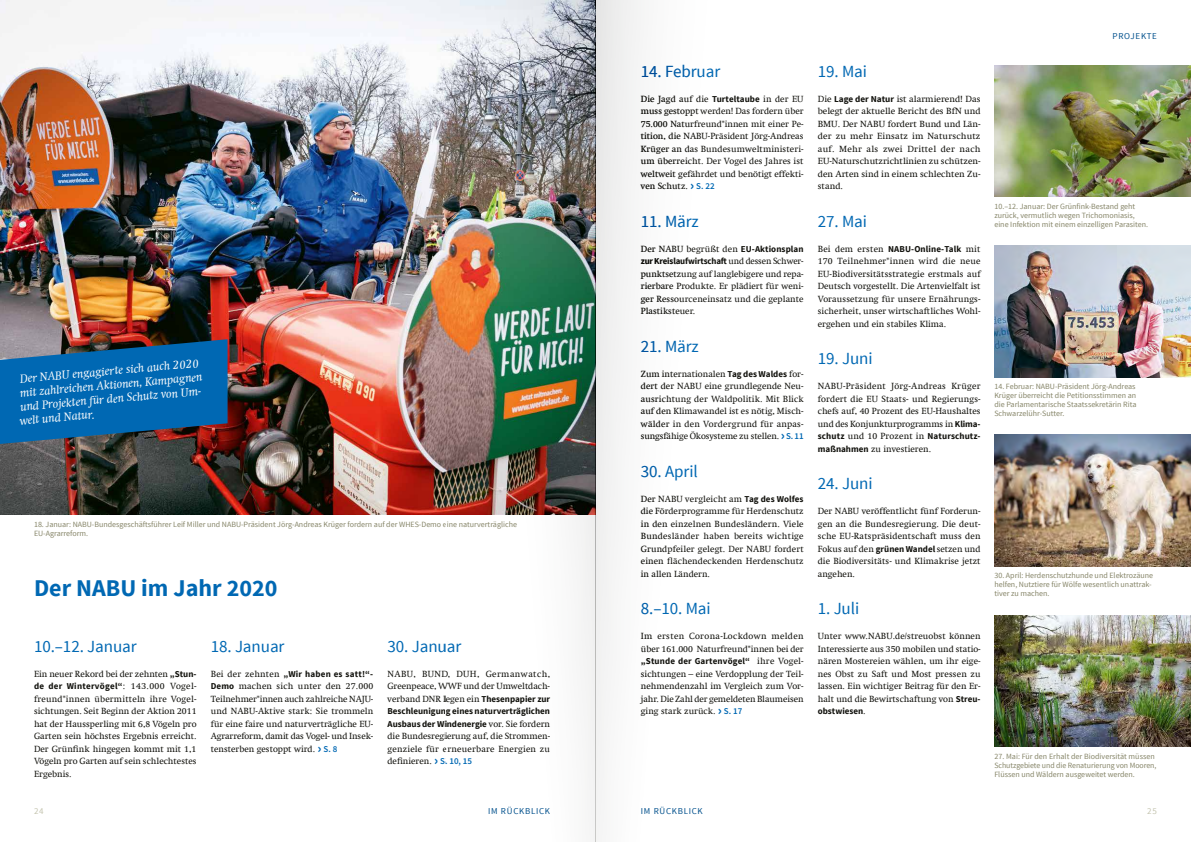
<style>
.page{position:relative;width:1191px;height:842px;background:#fff}
.page>*{position:absolute;margin:0;border:0;box-sizing:border-box;transform-origin:0 0}
.t1{font:700 24px "Source Sans Pro";color:#0068b3}
.t2{font:17px "Source Sans Pro";letter-spacing:-.005em;color:#0068b3}
.t3{font:italic 12px/14px "Swift Com";color:#fff}
.t4{font:9px/12.5px "Swift Com";color:#12120d;text-align:justify}
.t5{font:700 9px/12.5px "Source Sans Pro";color:#12120d}
.t6{font:700 9px "Source Sans Pro";letter-spacing:.02em;color:#12120d}
.t7{font:700 9px "Source Sans Pro";letter-spacing:.03em;color:#12120d}
.t8{font:9px "Source Sans Pro";letter-spacing:.08em;color:#00508c}
.t9{font:9px "Source Sans Pro";color:#c5c5b0}
.t10{font:8px/9px "Source Sans Pro";color:#868568}
.s1{font-family:"Source Sans Pro";font-weight:700}
.s2{font-family:"Swift Com";font-weight:400}
.s3{font-family:"Source Sans Pro";font-weight:700;font-size:14px;color:#0068b3}
.s4{font-family:"Source Sans Pro";font-weight:600;color:#0068b3}
</style>
<div class="page">
<img style="left:994px;top:615px;width:197px;height:131px">
<img style="left:0;top:0;width:446px;height:514px">
<svg style="left:0;top:339px;width:227px;height:105px;background:#15619c"></svg>
<img style="left:994px;top:65px;width:197px;height:131px">
<img style="left:994px;top:435px;width:197px;height:131px">
<img style="left:994px;top:246px;width:197px;height:131px">
<div style="left:595px;top:0;width:150px;height:842px;background:linear-gradient(to right,#f2f2f2,#fff)"></div>
<img style="left:446px;top:0;width:149px;height:842px">
<svg style="left:595px;top:0;width:1px;height:842px"></svg>
<h3 class="t3" style="left:15px;top:372px;width:188px;text-indent:4px;rotate:-5deg">Der NABU engagierte sich auch 2020 mit zahlreichen Aktionen, Kampagnen und Projekten für den Schutz von Um&shy;welt und Natur.</h3>
<p class="t10" style="left:34px;top:520px;width:484px">18. Januar: NABU-Bundesgeschäftsführer Leif Miller und NABU-Präsident Jörg-Andreas Krüger fordern auf der WHES-Demo eine naturverträgliche<br>EU-Agrarreform.</p>
<h1 class="t1" style="left:34px;top:572px;width:245px">Der NABU im Jahr 2020</h1>
<h2 class="t2" style="left:34px;top:636px;width:104px">10.–12. Januar</h2>
<p class="t4" style="left:34px;top:667px;width:164px">Ein neuer Rekord bei der zehnten <span class="s1">„Stun-</span></p>
<p class="t7" style="left:34px;top:680px;width:164px">de der Wintervögel“<span class="s2">: 143.000 Vogel-</span></p>
<p class="t4" style="left:34px;top:692px;width:164px">freund*innen übermitteln ihre Vogel&shy;sichtungen. Seit Beginn der Aktion 2011 hat der Haussperling mit 6,8 Vögeln pro Garten sein höchstes Ergebnis erreicht.<br>Der Grünfink hingegen kommt mit 1,1<br>Vögeln pro Garten auf sein schlechtestes Ergebnis.</p>
<h2 class="t2" style="left:211px;top:636px;width:75px">18. Januar</h2>
<p class="t6" style="left:211px;top:668px;width:164px"><span class="s2">Bei der zehnten</span> „Wir haben es satt!“-</p>
<p class="t4" style="left:211px;top:680px;width:164px"><span class="s1">Demo</span> machen sich unter den 27.000<br>Teilnehmer*innen auch zahlreiche NAJU&shy;und NABU-Aktive stark: Sie trommeln für eine faire und naturverträgliche EU-Agrarreform, damit das Vogel- und Insek&shy;tensterben gestoppt wird. <span class="s3">›</span> <span class="s4">S. 8</span></p>
<h2 class="t2" style="left:387px;top:636px;width:75px">30. Januar</h2>
<p class="t4" style="left:387px;top:667px;width:164px">NABU, BUND, DUH, Germanwatch, Greenpeace, WWF und der Umweltdach&shy;verband DNR legen ein <span class="s1">Thesenpapier zur</span></p>
<p class="t5" style="left:387px;top:705px;width:164px">Beschleunigung eines naturverträglichen<br>Ausbaus der Windenergie <span class="s2">vor. Sie fordern</span></p>
<p class="t4" style="left:387px;top:730px;width:164px">die Bundesregierung auf, die Strommen&shy;genziele für erneuerbare Energien zu definieren. <span class="s3">›</span> <span class="s4">S. 10, 15</span></p>
<h2 class="t2" style="left:641px;top:61px;width:81px">14. Februar</h2>
<p class="t4" style="left:641px;top:92px;width:164px">Die Jagd auf die <span class="s1">Turteltaube</span> in der EU muss gestoppt werden! Das fordern über 75.000 Naturfreund*innen mit einer Pe&shy;tition, die NABU-Präsident Jörg-Andreas Krüger an das Bundesumweltministeri&shy;um überreicht. Der Vogel des Jahres ist weltweit gefährdet und benötigt effekti&shy;ven Schutz. <span class="s3">›</span> <span class="s4">S. 22</span></p>
<h2 class="t2" style="left:641px;top:211px;width:59px">11. März</h2>
<p class="t4" style="left:641px;top:242px;width:164px">Der NABU begrüßt den <span class="s1">EU-Aktionsplan</span></p>
<p class="t5" style="left:641px;top:255px;width:164px">zur Kreislaufwirtschaft <span class="s2">und dessen Schwer-</span></p>
<p class="t4" style="left:641px;top:267px;width:164px">punktsetzung auf langlebigere und repa&shy;rierbare Produkte. Er plädiert für weni&shy;ger Ressourceneinsatz und die geplante Plastiksteuer.</p>
<h2 class="t2" style="left:641px;top:336px;width:59px">21. März</h2>
<p class="t4" style="left:641px;top:367px;width:164px">Zum internationalen <span class="s1">Tag des Waldes</span> for&shy;dert der NABU eine grundlegende Neu&shy;ausrichtung der Waldpolitik. Mit Blick auf den Klimawandel ist es nötig, Misch&shy;wälder in den Vordergrund für anpas&shy;sungsfähige Ökosysteme zu stellen. <span class="s3">›</span> <span class="s4">S. 11</span></p>
<h2 class="t2" style="left:641px;top:461px;width:58px">30. April</h2>
<p class="t4" style="left:641px;top:492px;width:164px">Der NABU vergleicht am <span class="s1">Tag des Wolfes </span>die Förderprogramme für Herdenschutz in den einzelnen Bundesländern. Viele Bundesländer haben bereits wichtige Grundpfeiler gelegt. Der NABU fordert einen flächendeckenden Herdenschutz in allen Ländern.</p>
<h2 class="t2" style="left:641px;top:598px;width:71px">8.–10. Mai</h2>
<p class="t4" style="left:641px;top:630px;width:164px">Im ersten Corona-Lockdown melden über 161.000 Naturfreund*innen bei der</p>
<p class="t6" style="left:641px;top:655px;width:164px">„Stunde der Gartenvögel“ <span class="s2">ihre Vogel-</span></p>
<p class="t4" style="left:641px;top:667px;width:164px">sichtungen – eine Verdopplung der Teil&shy;nehmendenzahl im Vergleich zum Vor&shy;jahr. Die Zahl der gemeldeten Blaumeisen ging stark zurück. <span class="s3">›</span> <span class="s4">S. 17</span></p>
<p class="t9" style="left:34px;top:806px;width:11px">24</p>
<p class="t8" style="left:488px;top:806px;width:63px">IM RÜCKBLICK</p>
<p class="t8" style="left:641px;top:806px;width:63px">IM RÜCKBLICK</p>
<h2 class="t2" style="left:818px;top:61px;width:51px">19. Mai</h2>
<p class="t4" style="left:818px;top:92px;width:164px">Die <span class="s1">Lage der Natur</span> ist alarmierend! Das belegt der aktuelle Bericht des BfN und BMU. Der NABU fordert Bund und Län&shy;der zu mehr Einsatz im Naturschutz auf. Mehr als zwei Drittel der nach EU-Naturschutzrichtlinien zu schützen&shy;den Arten sind in einem schlechten Zu&shy;stand.</p>
<h2 class="t2" style="left:818px;top:211px;width:51px">27. Mai</h2>
<p class="t5" style="left:818px;top:243px;width:164px"><span class="s2">Bei dem ersten</span> NABU-Online-Talk <span class="s2">mit</span></p>
<p class="t4" style="left:818px;top:255px;width:164px">170 Teilnehmer*innen wird die neue EU-Biodiversitätsstrategie erstmals auf Deutsch vorgestellt. Die Artenvielfalt ist Voraussetzung für unsere Ernährungs&shy;sicherheit, unser wirtschaftliches Wohl&shy;ergehen und ein stabiles Klima.</p>
<h2 class="t2" style="left:818px;top:348px;width:56px">19. Juni</h2>
<p class="t4" style="left:818px;top:380px;width:164px">NABU-Präsident Jörg-Andreas Krüger fordert die EU Staats- und Regierungs&shy;chefs auf, 40 Prozent des EU-Haushaltes und des Konjunkturprogramms in <span class="s1">Klima-</span></p>
<p class="t5" style="left:818px;top:430px;width:164px">schutz <span class="s2">und 10 Prozent in</span> Naturschutz-</p>
<p class="t4" style="left:818px;top:442px;width:115px"><span class="s1">maßnahmen</span> zu investieren.</p>
<h2 class="t2" style="left:818px;top:473px;width:56px">24. Juni</h2>
<p class="t4" style="left:818px;top:505px;width:164px">Der NABU veröffentlicht fünf Forderun&shy;gen an die Bundesregierung. Die deut&shy;sche EU-Ratspräsidentschaft muss den Fokus auf den <span class="s1">grünen Wandel</span> setzen und die Biodiversitäts- und Klimakrise jetzt angehen.</p>
<h2 class="t2" style="left:818px;top:598px;width:43px">1. Juli</h2>
<p class="t4" style="left:818px;top:630px;width:164px">Unter www.NABU.de/streuobst können Interessierte aus 350 mobilen und statio&shy;nären Mostereien wählen, um ihr eige&shy;nes Obst zu Saft und Most pressen zu lassen. Ein wichtiger Beitrag für den Er&shy;halt und die Bewirtschaftung von <span class="s1">Streu-</span></p>
<p class="t5" style="left:818px;top:705px;width:49px">obstwiesen<span class="s2">.</span></p>
<p class="t8" style="left:1112px;top:31px;width:46px">PROJEKTE</p>
<p class="t10" style="left:994px;top:202px;width:155px">10.–12. Januar: Der Grünfink-Bestand geht zurück, vermutlich wegen Trichomoniasis, eine Infektion mit einem einzelligen Parasiten.</p>
<p class="t10" style="left:994px;top:382px;width:144px;text-align:justify">14. Februar: NABU-Präsident Jörg-Andreas Krüger überreicht die Petitionsstimmen an die Parlamentarische Staatssekretärin Rita Schwarzelühr-Sutter.</p>
<p class="t10" style="left:994px;top:571px;width:160px">30. April: Herdenschutzhunde und Elektrozäune helfen, Nutztiere für Wölfe wesentlich unattrak&shy;tiver zu machen.</p>
<p class="t10" style="left:994px;top:752px;width:163px">27. Mai: Für den Erhalt der Biodiversität müssen<br>Schutzgebiete und die Renaturierung von Mooren,<br>Flüssen und Wäldern ausgeweitet werden.</p>
<p class="t9" style="left:1147px;top:806px;width:11px">25</p>
</div>
